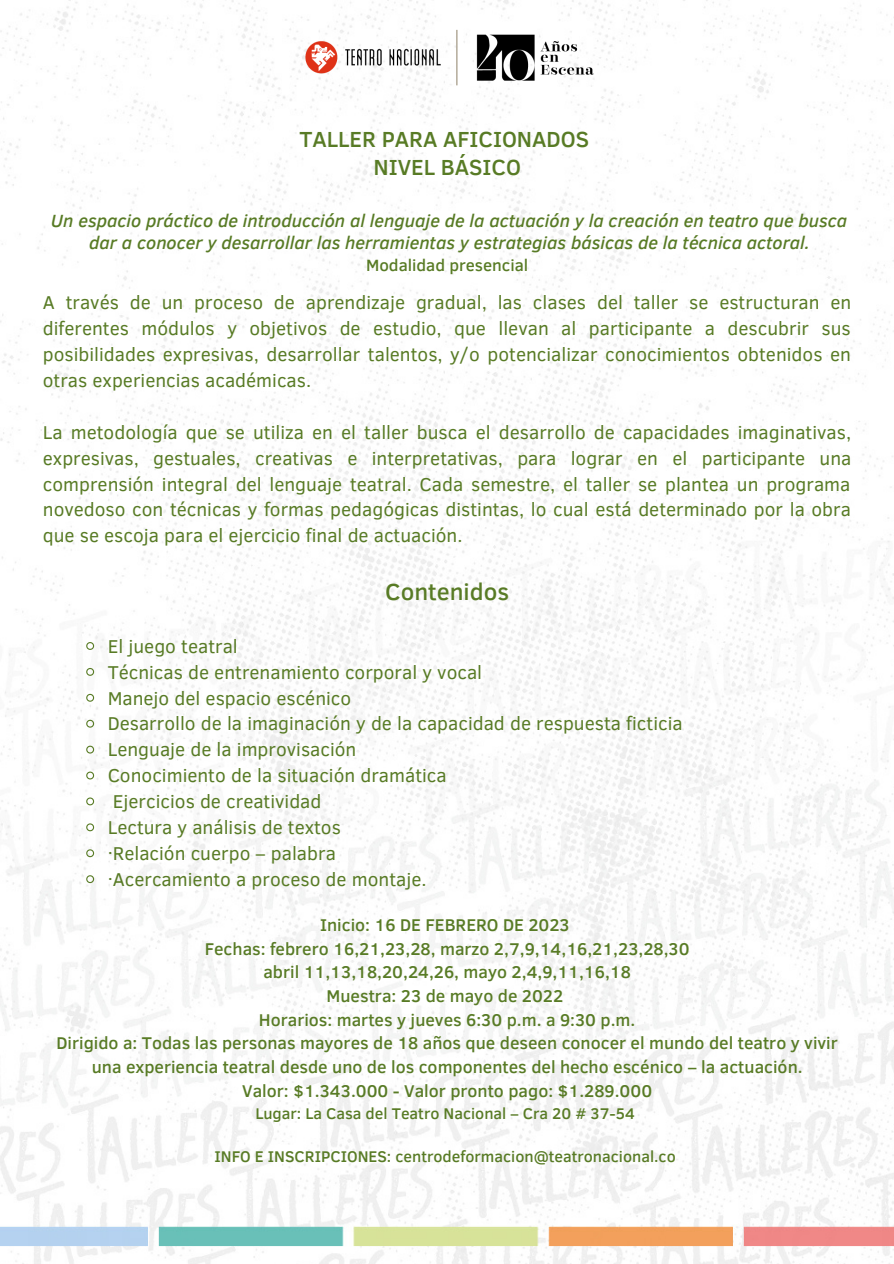
<style>
.page{position:relative;width:894px;height:1264px;background:#fff}
.page>*{position:absolute;margin:0;border:0;box-sizing:border-box;transform-origin:0 0}
.t1{font:500 23.85px "Clear Sans";color:#587b25}
.t2{font:500 22.35px/28.2px "Clear Sans";color:#587b25;text-align:center}
.t3{font:19.05px/26px "Clear Sans";color:#587b25;text-align:justify}
.t4{font:italic 500 18.15px/22.5px "Clear Sans";color:#587b25;text-align:center}
.t5{font:500 17.4px/23.7px "Clear Sans";color:#587b25;text-align:center}
.t6{font:500 16.65px "Clear Sans";color:#587b25}
.t7{font:500 15.9px "Clear Sans";color:#587b25}
</style>
<div class="page">
<img style="left:0;top:0;width:893px;height:1263px">
<img style="left:268px;top:0;width:358px;height:116px">
<svg style="left:85px;top:641px;width:10px;height:9px"></svg>
<svg style="left:85px;top:667px;width:10px;height:9px"></svg>
<svg style="left:85px;top:693px;width:10px;height:9px"></svg>
<svg style="left:85px;top:719px;width:10px;height:9px"></svg>
<svg style="left:85px;top:744px;width:10px;height:10px"></svg>
<svg style="left:85px;top:770px;width:10px;height:10px"></svg>
<svg style="left:85px;top:796px;width:10px;height:10px"></svg>
<svg style="left:85px;top:822px;width:10px;height:10px"></svg>
<svg style="left:85px;top:848px;width:10px;height:10px"></svg>
<svg style="left:85px;top:874px;width:10px;height:10px"></svg>
<p class="t2" style="left:299px;top:124px;width:291px">TALLER PARA AFICIONADOS<br>NIVEL BÁSICO</p>
<p class="t4" style="left:51px;top:208px;width:797px">Un espacio práctico de introducción al lenguaje de la actuación y la creación en teatro que busca dar a conocer y desarrollar las herramientas y estrategias básicas de la técnica actoral.</p>
<p class="t6" style="left:366px;top:253px;width:164px">Modalidad presencial</p>
<p class="t3" style="left:43px;top:288px;width:809px">A través de un proceso de aprendizaje gradual, las clases del taller se estructuran en diferentes módulos y objetivos de estudio, que llevan al participante a descubrir sus posibilidades expresivas, desarrollar talentos, y/o potencializar conocimientos obtenidos en otras experiencias académicas.</p>
<p class="t3" style="left:43px;top:418px;width:810px">La metodología que se utiliza en el taller busca el desarrollo de capacidades imaginativas, expresivas, gestuales, creativas e interpretativas, para lograr en el participante una comprensión integral del lenguaje teatral. Cada semestre, el taller se plantea un programa novedoso con técnicas y formas pedagógicas distintas, lo cual está determinado por la obra que se escoja para el ejercicio final de actuación.</p>
<p class="t1" style="left:385px;top:574px;width:125px">Contenidos</p>
<p class="t3" style="left:108px;top:632px;width:576px;text-align:left">El juego teatral<br>Técnicas de entrenamiento corporal y vocal<br>Manejo del espacio escénico<br>Desarrollo de la imaginación y de la capacidad de respuesta ficticia Lenguaje de la improvisación<br>Conocimiento de la situación dramática<br>Ejercicios de creatividad<br>Lectura y análisis de textos<br>·Relación cuerpo – palabra<br>·Acercamiento a proceso de montaje.</p>
<p class="t5" style="left:56px;top:912px;width:782px">Inicio: 16 DE FEBRERO DE 2023<br>Fechas: febrero 16,21,23,28, marzo 2,7,9,14,16,21,23,28,30<br>abril 11,13,18,20,24,26, mayo 2,4,9,11,16,18<br>Muestra: 23 de mayo de 2022<br>Horarios: martes y jueves 6:30 p.m. a 9:30 p.m.<br>Dirigido a: Todas las personas mayores de 18 años que deseen conocer el mundo del teatro y vivir una experiencia teatral desde uno de los componentes del hecho escénico – la actuación.<br>Valor: $1.343.000 - Valor pronto pago: $1.289.000</p>
<p class="t7" style="left:255px;top:1101px;width:381px">Lugar: La Casa del Teatro Nacional – Cra 20 # 37-54</p>
<p class="t7" style="left:214px;top:1144px;width:462px">INFO E INSCRIPCIONES: centrodeformacion@teatronacional.co</p>
</div>
